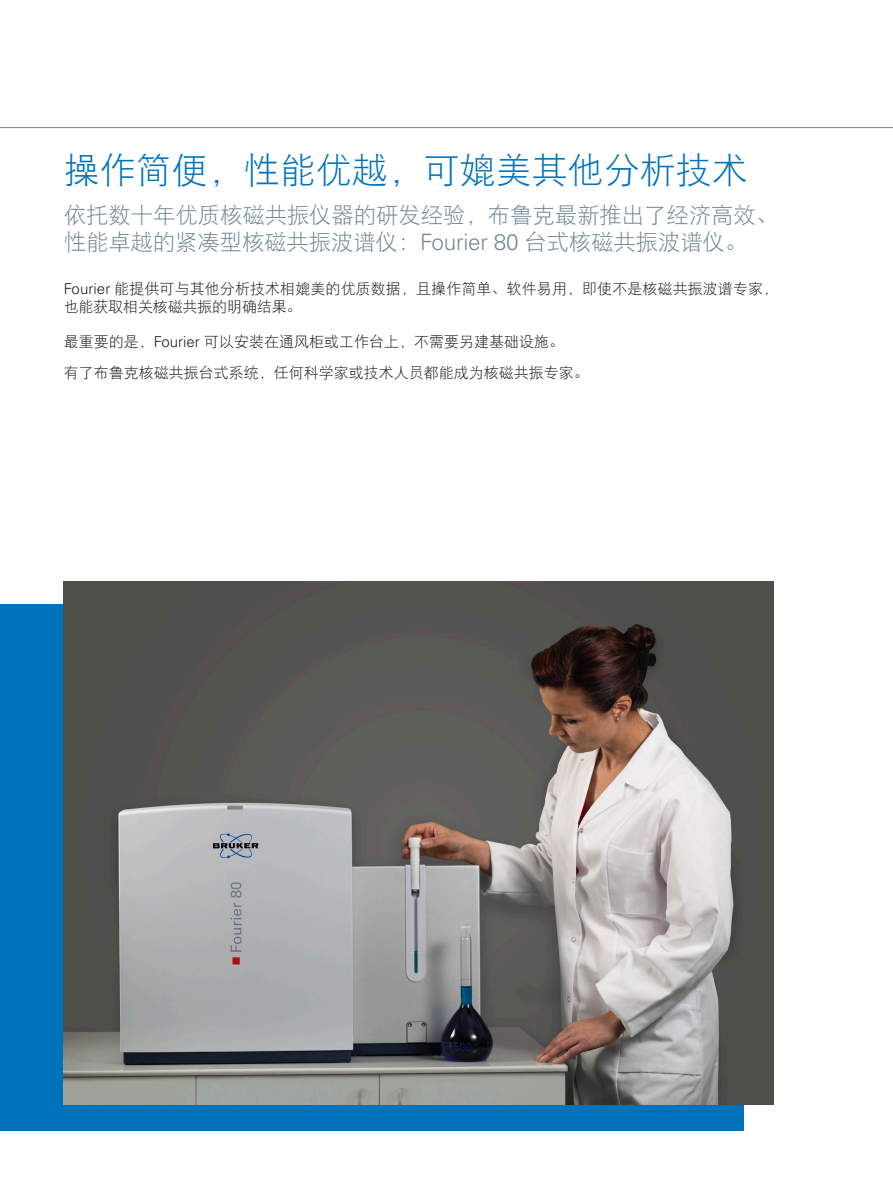
<style>
.page{position:relative;width:893px;height:1187px;background:#fff}
.page>*{position:absolute;margin:0;border:0;box-sizing:border-box;transform-origin:0 0}
.brochure_Headline{font:36px "DF Hei W3";color:#0072bc}
.brochure_body{font:22.5px/27px "DF Hei W3";letter-spacing:-.01em;color:#738a95}
.brochure_body-2{font:15px/18px "DF Hei W3";color:#231f20}
.s1{font-family:"Univers LT Std";font-weight:300}
</style>
<div class="page">
<div style="left:0;top:604px;width:743px;height:527px;background:#0072bc"></div>
<img style="left:64px;top:581px;width:710px;height:523px">
<hr style="left:0;top:127px;width:893px;height:1px;background:#738a95">
<p class="brochure_Headline" style="left:64px;top:152px;width:686px">操作简便，性能优越，可媲美其他分析技术</p>
<p class="brochure_body" style="left:64px;top:201px;width:716px">依托数十年优质核磁共振仪器的研发经验，布鲁克最新推出了经济高效、性能卓越的紧凑型核磁共振波谱仪：<span class="s1">Fourier 80</span> 台式核磁共振波谱仪。</p>
<p class="brochure_body-2" style="left:64px;top:279px;width:716px"><span class="s1">Fourier</span> 能提供可与其他分析技术相媲美的优质数据，且操作简单、软件易用，即使不是核磁共振波谱专家，也能获取相关核磁共振的明确结果。</p>
<p class="brochure_body-2" style="left:64px;top:332px;width:502px">最重要的是，<span class="s1">Fourier</span> 可以安装在通风柜或工作台上，不需要另建基础设施。</p>
<p class="brochure_body-2" style="left:64px;top:363px;width:527px">有了布鲁克核磁共振台式系统，任何科学家或技术人员都能成为核磁共振专家。</p>
</div>
